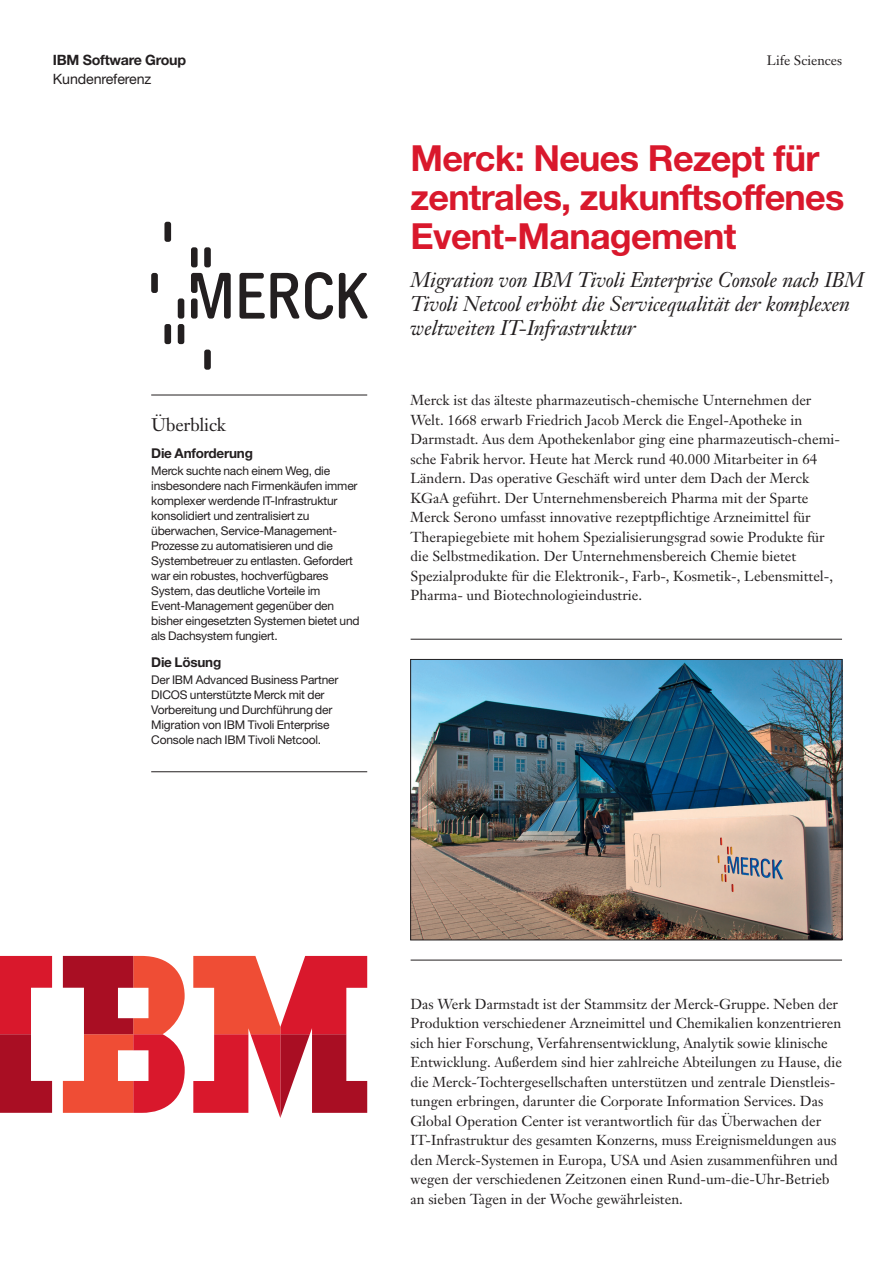
<style>
.page{position:relative;width:893px;height:1263px;background:#fff}
.page>*{position:absolute;margin:0;border:0;box-sizing:border-box;transform-origin:0 0}
.t1{font:700 36px/39px "Helvetica Neue LT";letter-spacing:-.02em;color:#d9182c}
.t2{font:italic 21px/24px "Janson Text";letter-spacing:-.01em;color:#231f20}
.t3{font:18px "Janson Text";letter-spacing:-.015em;color:#231f20}
.t4{font:14.25px/19.5px "Janson Text";color:#231f20}
.t5{font:700 14.25px "Helvetica Neue LT";letter-spacing:-.02em;color:#231f20}
.t6{font:14.25px "Helvetica Neue LT";letter-spacing:-.01em;color:#231f20}
.t7{font:700 13.5px "Helvetica Neue LT";letter-spacing:-.015em;color:#231f20}
.t8{font:13.5px "Janson Text";color:#231f20}
.t9{font:12px/15px "Helvetica Neue LT";letter-spacing:-.015em;color:#231f20}
</style>
<div class="page">
<hr style="left:151px;top:395px;width:216px;height:1px;background:#231f20">
<hr style="left:151px;top:771px;width:216px;height:1px;background:#231f20">
<svg style="left:0;top:956px;width:52px;height:157px"></svg>
<svg style="left:193px;top:956px;width:174px;height:162px"></svg>
<svg style="left:63px;top:956px;width:122px;height:157px"></svg>
<svg style="left:339px;top:273px;width:29px;height:46px"></svg>
<svg style="left:239px;top:272px;width:94px;height:47px"></svg>
<div style="left:178px;top:298px;width:6px;height:21px;background:#231f20;border-radius:2px"></div>
<div style="left:178px;top:324px;width:6px;height:20px;background:#231f20;border-radius:2px"></div>
<div style="left:164px;top:324px;width:7px;height:20px;background:#231f20;border-radius:2px"></div>
<svg style="left:191px;top:273px;width:40px;height:46px"></svg>
<div style="left:151px;top:273px;width:7px;height:20px;background:#231f20;border-radius:2px"></div>
<div style="left:204px;top:247px;width:7px;height:20px;background:#231f20;border-radius:2px"></div>
<div style="left:191px;top:247px;width:7px;height:20px;background:#231f20;border-radius:2px"></div>
<div style="left:164px;top:222px;width:7px;height:20px;background:#231f20;border-radius:2px"></div>
<div style="left:204px;top:350px;width:7px;height:20px;background:#231f20;border-radius:2px"></div>
<img style="left:412px;top:661px;width:428px;height:277px">
<div style="left:410px;top:659px;width:432px;height:281px;border:1px solid #231f20"></div>
<hr style="left:411px;top:639px;width:431px;height:1px;background:#231f20">
<hr style="left:411px;top:960px;width:431px;height:1px;background:#231f20">
<p class="t5" style="left:53px;top:51px;width:135px">IBM Software Group</p>
<p class="t8" style="left:767px;top:51px;width:77px">Life Sciences</p>
<p class="t6" style="left:53px;top:71px;width:100px">Kundenreferenz</p>
<p class="t3" style="left:151px;top:413px;width:76px">Überblick</p>
<p class="t7" style="left:151px;top:445px;width:103px">Die Anforderung</p>
<p class="t9" style="left:151px;top:463px;width:210px">Merck suchte nach einem Weg, die insbesondere nach Firmenkäufen immer komplexer werdende IT-Infrastruktur konsolidiert und zentralisiert zu überwachen, Service-Management-Prozesse zu automatisieren und die Systembetreuer zu entlasten. Gefordert war ein robustes, hochverfügbares System, das deutliche Vorteile im Event-Management gegenüber den bisher eingesetzten Systemen bietet und als Dachsystem fungiert.</p>
<p class="t7" style="left:151px;top:654px;width:72px">Die Lösung</p>
<p class="t9" style="left:151px;top:672px;width:189px">Der IBM Advanced Business Partner DICOS unterstützte Merck mit der Vorbereitung und Durchführung der Migration von IBM Tivoli Enterprise Console nach IBM Tivoli Netcool.</p>
<h1 class="t1" style="left:410px;top:138px;width:436px">Merck: Neues Rezept für zentrales, zukunftsoffenes<br>Event-Management</h1>
<h2 class="t2" style="left:410px;top:268px;width:455px">Migration von IBM Tivoli Enterprise Console nach IBM<br>Tivoli Netcool erhöht die Servicequalität der komplexen weltweiten IT-Infrastruktur</h2>
<p class="t4" style="left:410px;top:391px;width:431px">Merck ist das älteste pharmazeutisch-chemische Unternehmen der Welt. 1668 erwarb Friedrich Jacob Merck die Engel-Apotheke in Darmstadt. Aus dem Apothekenlabor ging eine pharmazeutisch-chemi&shy;sche Fabrik hervor. Heute hat Merck rund 40.000 Mitarbeiter in 64<br>Ländern. Das operative Geschäft wird unter dem Dach der Merck KGaA geführt. Der Unternehmensbereich Pharma mit der Sparte Merck Serono umfasst innovative rezeptpflichtige Arzneimittel für Therapiegebiete mit hohem Spezialisierungsgrad sowie Produkte für die Selbstmedikation. Der Unternehmensbereich Chemie bietet Spezialprodukte für die Elektronik-, Farb-, Kosmetik-, Lebensmittel-, Pharma- und Biotechnologieindustrie.</p>
<p class="t4" style="left:410px;top:994px;width:433px">Das Werk Darmstadt ist der Stammsitz der Merck-Gruppe. Neben der Produktion verschiedener Arzneimittel und Chemikalien konzentrieren sich hier Forschung, Verfahrensentwicklung, Analytik sowie klinische Entwicklung. Außerdem sind hier zahlreiche Abteilungen zu Hause, die die Merck-Tochtergesellschaften unterstützen und zentrale Dienstleis&shy;tungen erbringen, darunter die Corporate Information Services. Das Global Operation Center ist verantwortlich für das Überwachen der IT-Infrastruktur des gesamten Konzerns, muss Ereignismeldungen aus den Merck-Systemen in Europa, USA und Asien zusammenführen und wegen der verschiedenen Zeitzonen einen Rund-um-die-Uhr-Betrieb an sieben Tagen in der Woche gewährleisten.</p>
</div>
